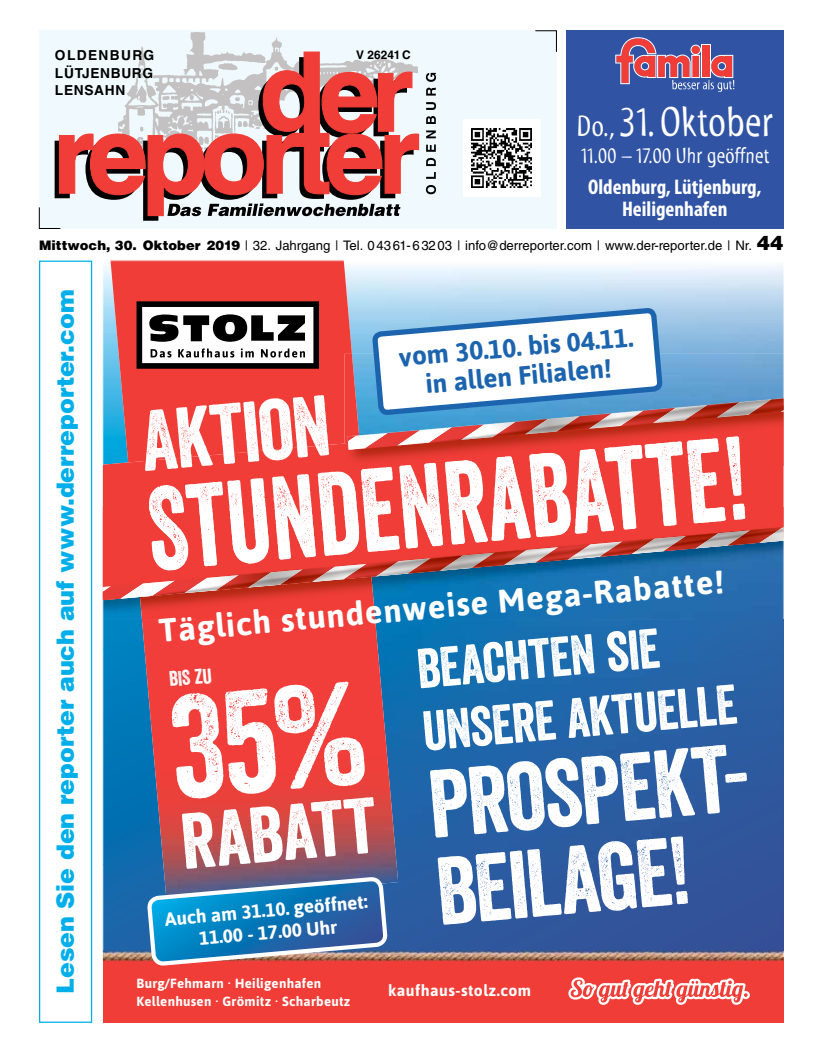
<style>
.page{position:relative;width:819px;height:1053px;background:#fff}
.page>*{position:absolute;margin:0;border:0;box-sizing:border-box;transform-origin:0 0}
.t1{font:93px/87.5px "Veneer";color:#fff}
.t2{font:83px "Veneer";color:#fff}
.t3{font:54.25px/62.5px "Veneer";color:#fff}
.t4{font:43.12px "Myriad Std Tilt";letter-spacing:.01em;color:#fff}
.t5{font:700 32.62px "Asap";color:#fff}
.t6{font:700 26.25px/28.8px "Asap";color:#1d64af;text-align:center}
.t7{font:900 23.75px "Helvetica LT Std";letter-spacing:-.005em;color:#00afea}
.t8{font:22.5px "Myriad Std Tilt";letter-spacing:.01em;color:#fff}
.t9{font:700 condensed 21.25px/22.5px "Myriad Pro";color:#fff;text-align:center}
.t10{font:20.5px "Veneer";color:#fff}
.t11{font:700 18.75px/22.5px "Asap";color:#fff;text-align:center}
.t12{font:700 15.75px "Asap";letter-spacing:.03em;color:#fff}
.t13{font:700 13.75px/17.5px "Helvetica LT Std";letter-spacing:.05em;color:#000}
.t14{font:700 13.75px "Helvetica LT Std";letter-spacing:.1em;color:#000}
.t15{font:700 13.25px/17.4px "Asap";letter-spacing:.02em;color:#fff}
.t16{font:13.12px "Helvetica LT Std";color:#000}
.t17{font:700 11.88px "Helvetica LT Std";color:#000}
.s1{font-size:30px}
.s2{font-weight:900}
.s3{font-weight:900;font-size:20px}
</style>
<div class="page">
<div style="left:39px;top:30px;width:517px;height:199px;background:#f0f9fe"></div>
<svg style="left:535px;top:30px;width:21px;height:22px"></svg>
<img style="left:140px;top:32px;width:142px;height:19px">
<svg style="left:426px;top:185px;width:10px;height:9px"></svg>
<svg style="left:426px;top:172px;width:10px;height:7px"></svg>
<svg style="left:426px;top:158px;width:10px;height:8px"></svg>
<svg style="left:426px;top:144px;width:10px;height:8px"></svg>
<svg style="left:426px;top:130px;width:10px;height:8px"></svg>
<svg style="left:426px;top:116px;width:10px;height:8px"></svg>
<svg style="left:426px;top:102px;width:10px;height:8px"></svg>
<svg style="left:426px;top:73px;width:10px;height:23px"></svg>
<div style="left:462px;top:119px;width:78px;height:78px;background:#fff"></div>
<img style="left:472px;top:128px;width:59px;height:60px">
<svg style="left:39px;top:51px;width:380px;height:178px"></svg>
<div style="left:566px;top:30px;width:217px;height:199px;background:#3053a4"></div>
<svg style="left:615px;top:37px;width:119px;height:55px"></svg>
<img style="left:104px;top:864px;width:678px;height:86px">
<img style="left:104px;top:649px;width:38px;height:215px">
<img style="left:398px;top:619px;width:384px;height:245px">
<img style="left:104px;top:619px;width:38px;height:30px">
<img style="left:352px;top:266px;width:388px;height:44px">
<img style="left:103px;top:619px;width:1px;height:331px">
<img style="left:782px;top:619px;width:1px;height:331px">
<img style="left:103px;top:262px;width:8px;height:143px">
<img style="left:110px;top:260px;width:234px;height:2px">
<div style="left:111px;top:262px;width:241px;height:143px;background:#f13d37"></div>
<img style="left:142px;top:619px;width:256px;height:283px">
<svg style="left:103px;top:405px;width:680px;height:122px;background:#dd4646"></svg>
<svg style="left:149px;top:436px;width:596px;height:91px;fill:#f13d37"></svg>
<img style="left:103px;top:600px;width:680px;height:19px">
<img style="left:140px;top:600px;width:235px;height:19px">
<img style="left:660px;top:507px;width:85px;height:20px">
<svg style="left:103px;top:527px;width:680px;height:73px"></svg>
<img style="left:103px;top:583px;width:40px;height:17px">
<img style="left:120px;top:580px;width:55px;height:18px">
<img style="left:152px;top:578px;width:55px;height:18px">
<img style="left:184px;top:575px;width:55px;height:18px">
<img style="left:216px;top:572px;width:55px;height:18px">
<img style="left:248px;top:569px;width:55px;height:18px">
<img style="left:280px;top:566px;width:55px;height:18px">
<img style="left:312px;top:564px;width:54px;height:18px">
<img style="left:344px;top:561px;width:54px;height:18px">
<img style="left:376px;top:558px;width:54px;height:18px">
<img style="left:408px;top:555px;width:54px;height:18px">
<img style="left:440px;top:552px;width:54px;height:18px">
<img style="left:472px;top:550px;width:54px;height:18px">
<img style="left:504px;top:547px;width:54px;height:18px">
<img style="left:536px;top:544px;width:54px;height:18px">
<img style="left:567px;top:541px;width:55px;height:18px">
<img style="left:599px;top:538px;width:55px;height:18px">
<img style="left:631px;top:536px;width:55px;height:18px">
<img style="left:663px;top:533px;width:55px;height:18px">
<img style="left:695px;top:530px;width:55px;height:18px">
<img style="left:727px;top:527px;width:55px;height:18px">
<img style="left:759px;top:527px;width:24px;height:15px">
<img style="left:344px;top:354px;width:3px;height:84px">
<img style="left:344px;top:438px;width:372px;height:28px">
<img style="left:726px;top:449px;width:14px;height:17px">
<div style="left:103px;top:957px;width:680px;height:65px;background:#f13d37"></div>
<img style="left:103px;top:950px;width:680px;height:11px">
<svg style="left:568px;top:977px;width:181px;height:27px"></svg>
<svg style="left:136px;top:301px;width:183px;height:68px"></svg>
<svg style="left:149px;top:878px;width:236px;height:85px;background:#3d81b3"></svg>
<svg style="left:347px;top:310px;width:436px;height:139px;background:#9996b0"></svg>
<svg style="left:374px;top:310px;width:286px;height:217px"></svg>
<div style="left:39px;top:260px;width:53px;height:762px;border:1px solid #00afea"></div>
<svg style="left:169px;top:679px;width:205px;height:189px;background:#e75f5c"></svg>
<p class="t14" style="left:55px;top:47px;width:101px">OLDENBURG</p>
<p class="t17" style="left:356px;top:47px;width:56px">V 26241C</p>
<p class="t13" style="left:55px;top:64px;width:100px">LÜTJENBURG<br>LENSAHN</p>
<p class="t4" style="left:577px;top:98px;width:197px"><span class="s1">Do.,</span> 31. Oktober</p>
<p class="t8" style="left:580px;top:143px;width:191px">11.00 – 17.00 Uhr geöffnet</p>
<p class="t9" style="left:588px;top:175px;width:174px">Oldenburg, Lütjenburg,<br>Heiligenhafen</p>
<p class="t16" style="left:39px;top:238px;width:746px"><span class="s2">Mittwoch, 30. Oktober 2019</span> | 32. Jahrgang | Tel. 04361-63203 | info@derreporter.com | www.der-reporter.de | Nr. <span class="s3">44</span></p>
<p class="t7" style="left:50px;top:993px;width:705px;rotate:-90deg">Lesen Sie den reporter auch auf www.derreporter.com</p>
<p class="t2" style="left:137px;top:391px;width:191px;rotate:-5deg">Aktion</p>
<p class="t6" style="left:398px;top:343px;width:236px;rotate:-5deg">vom 30.10. bis 04.11. in allen Filialen!</p>
<p class="t5" style="left:158px;top:612px;width:575px;rotate:-5deg">Täglich stundenw eise M ega-Rabatte!</p>
<p class="t3" style="left:414px;top:637px;width:317px;rotate:-5deg">beachten sie unsere aktuelle</p>
<p class="t10" style="left:168px;top:666px;width:44px;rotate:-5deg">BIS zu</p>
<p class="t1" style="left:425px;top:760px;width:342px;rotate:-5deg">prospekt&shy;beilage!</p>
<p class="t11" style="left:164px;top:907px;width:210px;rotate:-5deg">Auch am 31.10. geöffnet:<br>11.00 - 17.00 U hr</p>
<p class="t15" style="left:136px;top:974px;width:215px">Burg/Fehmarn · Heiligenhafen<br>Kellenhusen · Grömitz · Scharbeutz</p>
<p class="t12" style="left:388px;top:981px;width:145px">kaufhaus-stolz.com</p>
</div>
